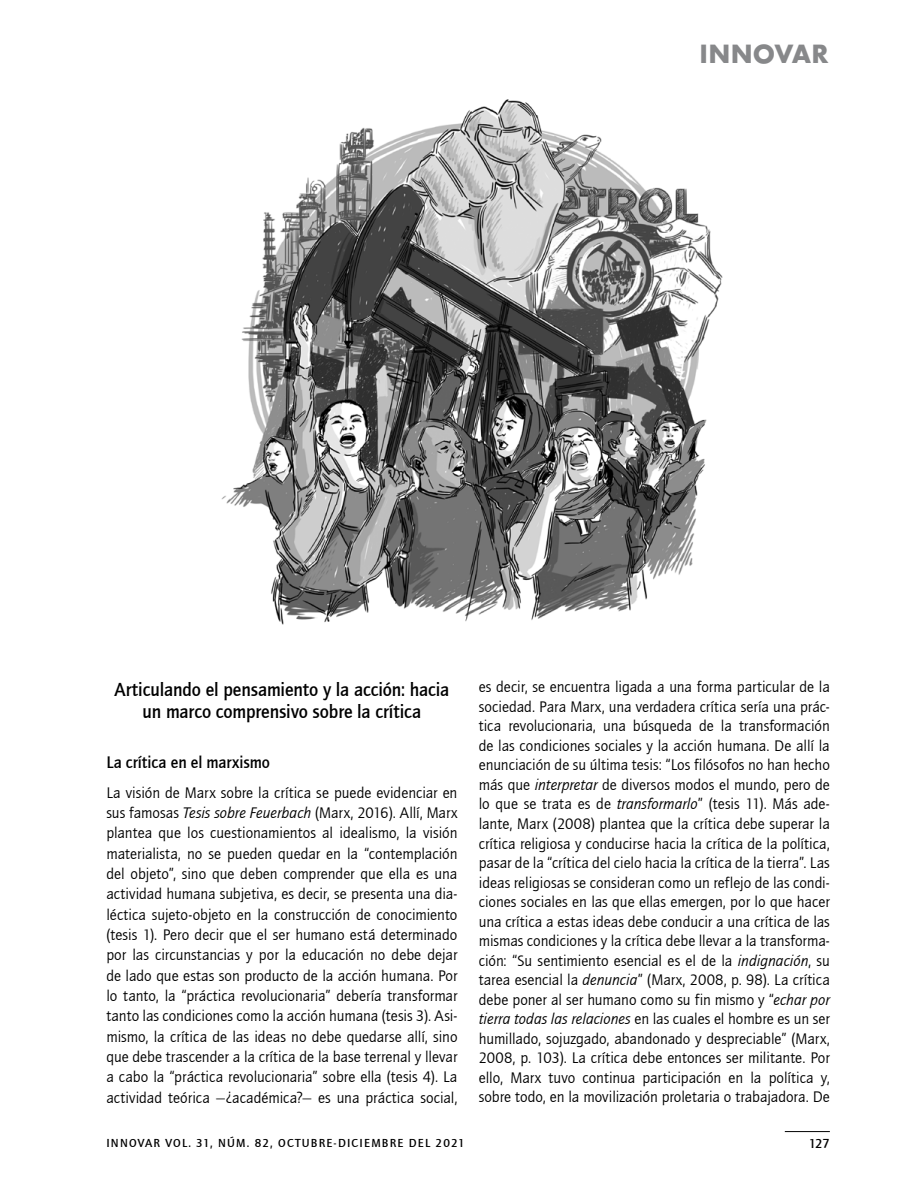
<style>
.page{position:relative;width:915px;height:1191px;background:#fff}
.page>*{position:absolute;margin:0;border:0;box-sizing:border-box;transform-origin:0 0}
.t1{font:700 27.3px "Futura TEE";letter-spacing:.005em;color:#87888a}
._8_titulo1{font:19.5px/21.8px "Quay Sans Md ITCTT";letter-spacing:-.005em;color:#000;text-align:center;scale:.95 1}
._9_titulo2{font:17.25px "Quay Sans Md ITCTT";color:#000;scale:.95 1}
._1_textoESPAÑOL{font:15.75px/19.5px "Quay Sans ITCTT Book";color:#000;text-align:justify}
._0_página{font:13.5px "Quay Sans Md ITCTT";color:#000}
.t2{font:12px "Quay Sans Md ITCTT";letter-spacing:.1em;color:#000}
.s1{font-style:italic}
</style>
<div class="page">
<hr style="left:784px;top:1131px;width:45px;height:1px;background:#000">
<img style="left:221px;top:99px;width:502px;height:526px">
<h1 class="t1" style="left:699px;top:37px;width:130px">INNOVAR</h1>
<p class="_8_titulo1" style="left:114px;top:678px;width:354px">Articulando el pensamiento y la acción: hacia un marco comprensivo sobre la crítica</p>
<p class="_9_titulo2" style="left:106px;top:752px;width:174px">La crítica en el marxismo</p>
<p class="_1_textoESPAÑOL" style="left:106px;top:782px;width:352px;line-height:20.2px">La visión de Marx sobre la crítica se puede evidenciar en sus famosas <span class="s1">Tesis sobre Feuerbach</span> (Marx, 2016). Allí, Marx plantea que los cuestionamientos al idealismo, la visión materialista, no se pueden quedar en la “contemplación del objeto”, sino que deben comprender que ella es una actividad humana subjetiva, es decir, se presenta una dia&shy;léctica sujeto-objeto en la construcción de conocimiento (tesis 1). Pero decir que el ser humano está determinado por las circunstancias y por la educación no debe dejar de lado que estas son producto de la acción humana. Por lo tanto, la “práctica revolucionaria” debería transformar tanto las condiciones como la acción humana (tesis 3). Asi&shy;mismo, la crítica de las ideas no debe quedarse allí, sino que debe trascender a la crítica de la base terrenal y llevar a cabo la “práctica revolucionaria” sobre ella (tesis 4). La actividad teórica —¿académica?— es una práctica social,</p>
<p class="_1_textoESPAÑOL" style="left:478px;top:677px;width:352px">es decir, se encuentra ligada a una forma particular de la sociedad. Para Marx, una verdadera crítica sería una prác&shy;tica revolucionaria, una búsqueda de la transformación de las condiciones sociales y la acción humana. De allí la enunciación de su última tesis: “Los filósofos no han hecho más que <span class="s1">interpretar</span> de diversos modos el mundo, pero de lo que se trata es de <span class="s1">transformarlo</span>” (tesis 11). Más ade&shy;lante, Marx (2008) plantea que la crítica debe superar la crítica religiosa y conducirse hacia la crítica de la política, pasar de la “crítica del cielo hacia la crítica de la tierra”. Las ideas religiosas se consideran como un reflejo de las condi&shy;ciones sociales en las que ellas emergen, por lo que hacer una crítica a estas ideas debe conducir a una crítica de las mismas condiciones y la crítica debe llevar a la transforma&shy;ción: “Su sentimiento esencial es el de la <span class="s1">indignación</span>, su tarea esencial la <span class="s1">denuncia</span>” (Marx, 2008, p. 98). La crítica debe poner al ser humano como su fin mismo y “<span class="s1">echar por tierra todas las relaciones</span> en las cuales el hombre es un ser humillado, sojuzgado, abandonado y despreciable” (Marx, 2008, p. 103). La crítica debe entonces ser militante. Por ello, Marx tuvo continua participación en la política y, sobre todo, en la movilización proletaria o trabajadora. De</p>
<p class="t2" style="left:106px;top:1136px;width:359px">INNOVAR VOL. 31, NÚM. 82, OCTUBRE-DICIEMBRE DEL 2021</p>
<p class="_0_página" style="left:808px;top:1136px;width:22px">127</p>
</div>
